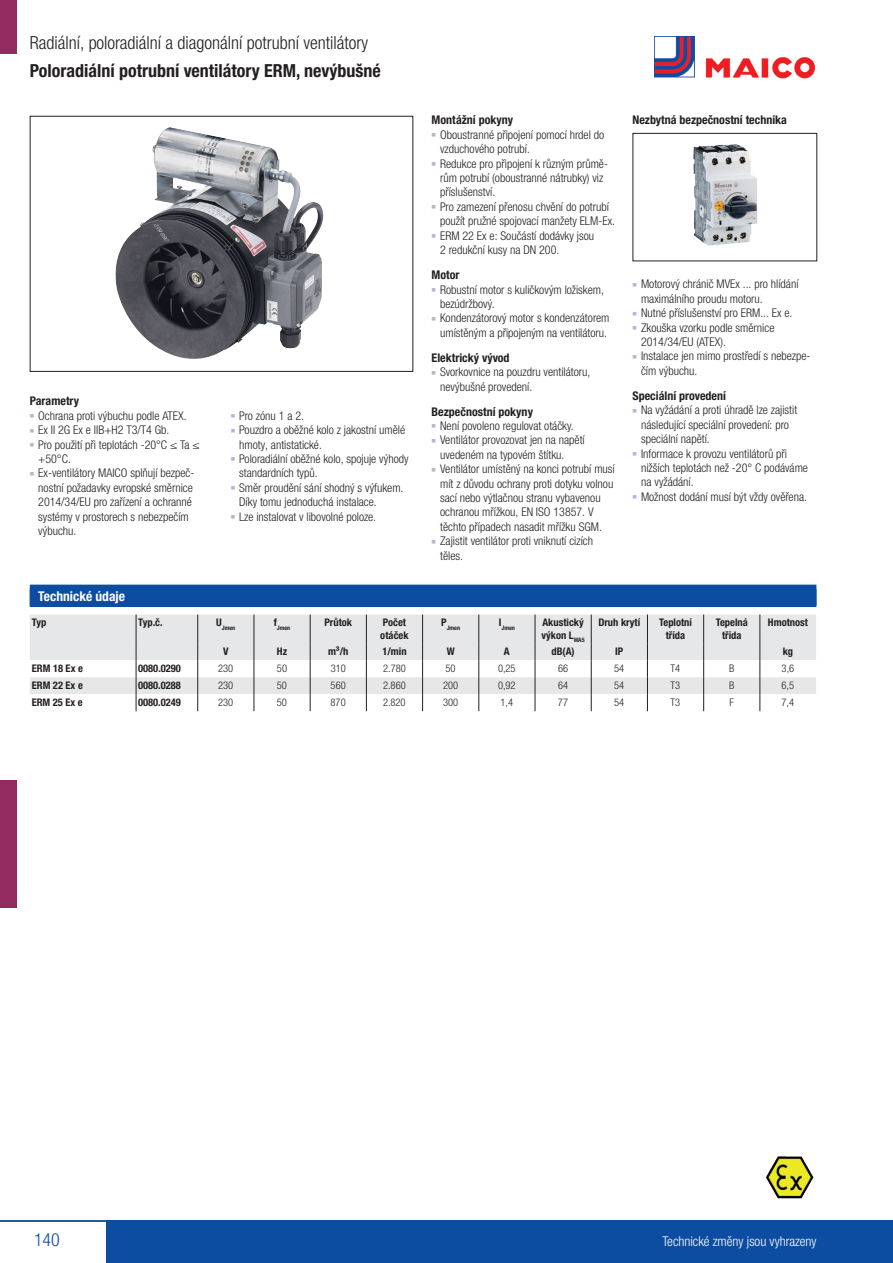
<style>
.page{position:relative;width:893px;height:1263px;background:#fff}
.page>*{position:absolute;margin:0;border:0;box-sizing:border-box;transform-origin:0 0}
.t1{font:300 condensed 18px "Helvetica Neue LTW1 G";color:#231f20}
.t2{font:700 condensed 18px "Helvetica Neue LTW1 G";color:#231f20}
.t3{font:300 condensed 18px "Helvetica Neue LTW1 G";color:#0d4da1}
.t4{font:300 condensed 13.5px "Helvetica Neue LTW1 G";color:#fff}
.t5{font:700 condensed 13.5px "Helvetica Neue LTW1 G";color:#fff}
.t6{font:300 condensed 12px/14.4px "Helvetica Neue LTW1 G";color:#231f20}
.t7{font:700 condensed 12px "Helvetica Neue LTW1 G";color:#231f20}
.t8{font:700 condensed 10.5px/12.6px "Helvetica Neue LTW1 G";color:#231f20}
.t9{font:300 condensed 10.5px "Helvetica Neue LTW1 G";color:#231f20}
.t10{font:700 condensed 6.15px "Helvetica Neue LTW1 G";color:#231f20}
</style>
<div class="page">
<div style="left:106px;top:1220px;width:787px;height:43px;background:#0d4da1"></div>
<img style="left:655px;top:36px;width:161px;height:43px">
<img style="left:115px;top:127px;width:209px;height:232px">
<div style="left:30px;top:116px;width:383px;height:256px;border:1px solid #231f20"></div>
<img style="left:693px;top:144px;width:65px;height:102px">
<div style="left:632px;top:133px;width:185px;height:128px;border:1px solid #231f20"></div>
<div style="left:30px;top:585px;width:786px;height:21px;background:#0d4da1"></div>
<div style="left:30px;top:589px;width:786px;height:18px;background:#0d4da1"></div>
<svg style="left:30px;top:614px;width:786px;height:97px"></svg>
<img style="left:766px;top:1156px;width:48px;height:43px">
<div style="left:0;top:780px;width:17px;height:128px;background:#932b60"></div>
<div style="left:0;top:0;width:17px;height:54px;background:#932b60"></div>
<hr style="left:0;top:1220px;width:893px;height:1px;background:#0d4da1">
<h1 class="t1" style="left:30px;top:32px;width:340px">Radiální, poloradiální a diagonální potrubní ventilátory</h1>
<h1 class="t2" style="left:30px;top:59px;width:352px">Poloradiální potrubní ventilátory ERM, nevýbušné</h1>
<p class="t7" style="left:30px;top:394px;width:51px">Parametry</p>
<p class="t6" style="left:38px;top:408px;width:163px">Ochrana proti výbuchu podle ATEX.<br>Ex II 2G Ex e IIB+H2 T3/T4 Gb.<br>Pro použití při teplotách -20°C ≤ Ta ≤ +50°C.<br>Ex-ventilátory MAICO splňují bezpeč&shy;nostní požadavky evropské směrnice<br>2014/34/EU pro zařízení a ochranné systémy v prostorech s nebezpečím výbuchu.</p>
<p class="t6" style="left:239px;top:408px;width:171px">Pro zónu 1 a 2.<br>Pouzdro a oběžné kolo z jakostní umělé hmoty, antistatické.<br>Poloradiální oběžné kolo, spojuje výhody standardních typů.<br>Směr proudění sání shodný s výfukem.<br>Díky tomu jednoduchá instalace.<br>Lze instalovat v libovolné poloze.</p>
<p class="t7" style="left:432px;top:113px;width:83px">Montážní pokyny</p>
<p class="t6" style="left:440px;top:128px;width:176px">Oboustranné připojení pomocí hrdel do vzduchového potrubí.<br>Redukce pro připojení k různým průmě&shy;rům potrubí (oboustranné nátrubky) viz příslušenství.<br>Pro zamezení přenosu chvění do potrubí použít pružné spojovací manžety ELM-Ex.<br>ERM 22 Ex e: Součástí dodávky jsou<br>2 redukční kusy na DN 200.</p>
<p class="t7" style="left:432px;top:268px;width:29px">Motor</p>
<p class="t6" style="left:440px;top:282px;width:171px">Robustní motor s kuličkovým ložiskem, bezúdržbový.<br>Kondenzátorový motor s kondenzátorem umístěným a připojeným na ventilátoru.</p>
<p class="t7" style="left:432px;top:350px;width:80px">Elektrický vývod</p>
<p class="t6" style="left:440px;top:365px;width:152px">Svorkovnice na pouzdru ventilátoru, nevýbušné provedení.</p>
<p class="t7" style="left:432px;top:404px;width:103px">Bezpečnostní pokyny</p>
<p class="t6" style="left:440px;top:419px;width:176px">Není povoleno regulovat otáčky.<br>Ventilátor provozovat jen na napětí uvedeném na typovém štítku.<br>Ventilátor umístěný na konci potrubí musí mít z důvodu ochrany proti dotyku volnou sací nebo výtlačnou stranu vybavenou ochranou mřížkou, EN ISO 13857. V těchto případech nasadit mřížku SGM.<br>Zajistit ventilátor proti vniknutí cizích těles.</p>
<p class="t7" style="left:632px;top:113px;width:156px">Nezbytná bezpečnostní technika</p>
<p class="t6" style="left:641px;top:277px;width:171px">Motorový chránič MVEx ... pro hlídání maximálního proudu motoru.<br>Nutné příslušenství pro ERM... Ex e.<br>Zkouška vzorku podle směrnice<br>2014/34/EU (ATEX).<br>Instalace jen mimo prostředí s nebezpe&shy;čím výbuchu.</p>
<p class="t7" style="left:632px;top:388px;width:95px">Speciální provedení</p>
<p class="t6" style="left:641px;top:403px;width:168px">Na vyžádání a proti úhradě lze zajistit následující speciální provedení: pro speciální napětí.<br>Informace k provozu ventilátorů při nižších teplotách než -20° C podáváme na vyžádání.<br>Možnost dodání musí být vždy ověřena.</p>
<p class="t5" style="left:38px;top:588px;width:88px">Technické údaje</p>
<p class="t8" style="left:32px;top:616px;width:16px">Typ</p>
<p class="t8" style="left:138px;top:616px;width:26px">Typ.č.</p>
<p class="t10" style="left:216px;top:624px;width:21px"><sup>U</sup>Jmen</p>
<p class="t10" style="left:274px;top:624px;width:18px"><sup>f</sup>Jmen</p>
<p class="t8" style="left:324px;top:616px;width:29px">Průtok</p>
<p class="t8" style="left:380px;top:616px;width:30px">Počet otáček</p>
<p class="t10" style="left:441px;top:624px;width:20px"><sup>P</sup>Jmen</p>
<p class="t10" style="left:499px;top:624px;width:18px"><sup>I</sup>Jmen</p>
<p class="t8" style="left:542px;top:616px;width:45px">Akustický výkon L<sub>WA5</sub></p>
<p class="t8" style="left:598px;top:616px;width:43px">Druh krytí</p>
<p class="t8" style="left:659px;top:616px;width:34px;text-align:center">Teplotní třída</p>
<p class="t8" style="left:716px;top:616px;width:34px;text-align:center">Tepelná třída</p>
<p class="t8" style="left:768px;top:616px;width:42px">Hmotnost</p>
<p class="t8" style="left:223px;top:645px;width:7px">V</p>
<p class="t8" style="left:277px;top:645px;width:12px">Hz</p>
<p class="t8" style="left:328px;top:645px;width:22px">m³/h</p>
<p class="t8" style="left:382px;top:645px;width:26px">1/min</p>
<p class="t8" style="left:447px;top:645px;width:9px">W</p>
<p class="t8" style="left:504px;top:645px;width:7px">A</p>
<p class="t8" style="left:551px;top:645px;width:25px">dB(A)</p>
<p class="t8" style="left:615px;top:645px;width:10px">IP</p>
<p class="t8" style="left:783px;top:645px;width:12px">kg</p>
<p class="t8" style="left:32px;top:662px;width:53px">ERM 18 Ex e</p>
<p class="t8" style="left:138px;top:662px;width:44px">0080.0290</p>
<p class="t9" style="left:218px;top:662px;width:17px">230</p>
<p class="t9" style="left:277px;top:662px;width:12px">50</p>
<p class="t9" style="left:331px;top:662px;width:17px">310</p>
<p class="t9" style="left:383px;top:662px;width:24px">2.780</p>
<p class="t9" style="left:446px;top:662px;width:12px">50</p>
<p class="t9" style="left:498px;top:662px;width:19px">0,25</p>
<p class="t9" style="left:558px;top:662px;width:12px">66</p>
<p class="t9" style="left:614px;top:662px;width:12px">54</p>
<p class="t9" style="left:671px;top:662px;width:11px">T4</p>
<p class="t9" style="left:729px;top:662px;width:7px">B</p>
<p class="t9" style="left:782px;top:662px;width:14px">3,6</p>
<p class="t8" style="left:32px;top:679px;width:53px">ERM 22 Ex e</p>
<p class="t8" style="left:138px;top:679px;width:44px">0080.0288</p>
<p class="t9" style="left:218px;top:679px;width:17px">230</p>
<p class="t9" style="left:277px;top:679px;width:12px">50</p>
<p class="t9" style="left:331px;top:679px;width:17px">560</p>
<p class="t9" style="left:383px;top:679px;width:24px">2.860</p>
<p class="t9" style="left:443px;top:679px;width:17px">200</p>
<p class="t9" style="left:498px;top:679px;width:19px">0,92</p>
<p class="t9" style="left:558px;top:679px;width:12px">64</p>
<p class="t9" style="left:614px;top:679px;width:12px">54</p>
<p class="t9" style="left:671px;top:679px;width:11px">T3</p>
<p class="t9" style="left:729px;top:679px;width:7px">B</p>
<p class="t9" style="left:782px;top:679px;width:14px">6,5</p>
<p class="t8" style="left:32px;top:696px;width:53px">ERM 25 Ex e</p>
<p class="t8" style="left:138px;top:696px;width:44px">0080.0249</p>
<p class="t9" style="left:218px;top:696px;width:17px">230</p>
<p class="t9" style="left:277px;top:696px;width:12px">50</p>
<p class="t9" style="left:331px;top:696px;width:17px">870</p>
<p class="t9" style="left:383px;top:696px;width:24px">2.820</p>
<p class="t9" style="left:443px;top:696px;width:17px">300</p>
<p class="t9" style="left:500px;top:696px;width:14px">1,4</p>
<p class="t9" style="left:558px;top:696px;width:12px">77</p>
<p class="t9" style="left:614px;top:696px;width:12px">54</p>
<p class="t9" style="left:671px;top:696px;width:11px">T3</p>
<p class="t9" style="left:729px;top:696px;width:6px">F</p>
<p class="t9" style="left:781px;top:696px;width:14px">7,4</p>
<h1 class="t3" style="left:34px;top:1229px;width:27px">140</h1>
<p class="t4" style="left:662px;top:1233px;width:155px">Technické změny jsou vyhrazeny</p>
</div>
